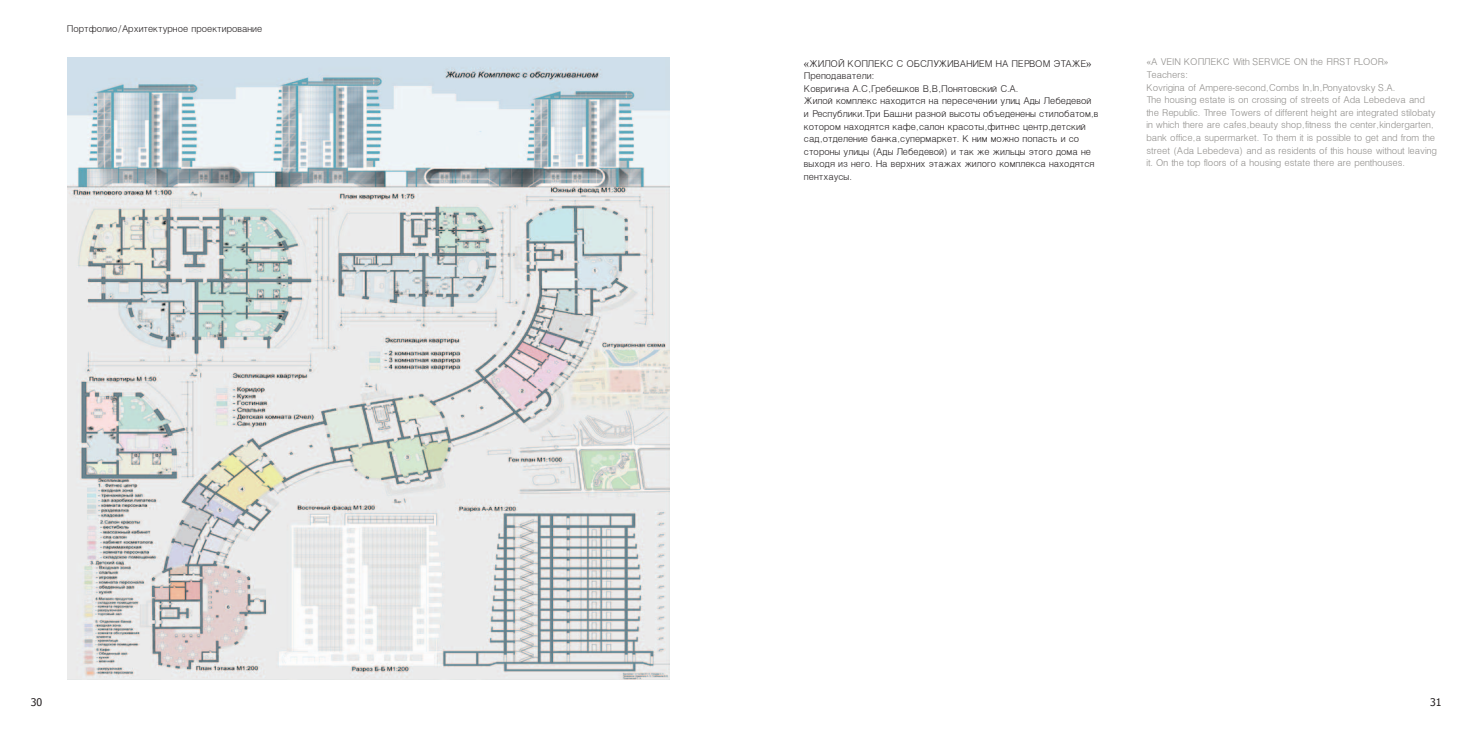
<style>
.page{position:relative;width:1474px;height:737px;background:#fff}
.page>*{position:absolute;margin:0;border:0;box-sizing:border-box;transform-origin:0 0}
.t1{font:10.5px/12.6px "Helvetica Light";color:#231f20}
.t2{font:10.5px/12.6px "Helvetica Light";color:#908e8b}
.t3{font:10.5px "Tahoma";color:#231f20}
.s1{font-family:"Mongolian Baiti"}
.s2{font-family:"Minion Pro"}
</style>
<div class="page">
<img style="left:67px;top:58px;width:603px;height:621px">
<p class="t1" style="left:67px;top:23px;width:197px">Портфолио/Архитектурное проектирование</p>
<p class="t1" style="left:804px;top:57px;width:22px"><span class="s1">«</span>Жилой</p>
<p class="t1" style="left:847px;top:57px;width:8px">коплекс</p>
<p class="t1" style="left:896px;top:57px;width:196px">С ОБСЛУЖИВАНИЕМ НА ПЕРВОМ ЭТАЖЕ<span class="s1">»</span></p>
<p class="t1" style="left:804px;top:70px;width:296px">Преподаватели:<br>Ковригина А.С,Гребешков В,В,Понятовский С.А.<br>Жилой комплекс находится на пересечении улиц Ады Лебедевой и Республики.Три Башни разной высоты объеденены стилобатом,в котором находятся кафе,салон красоты,фитнес центр,детский сад,отделение банка,супермаркет. К ним можно попасть и со стороны улицы (Ады Лебедевой) и так же жильцы этого дома не выходя из него. На верхних этажах жилого комплекса находятся пентхаусы.</p>
<p class="t2" style="left:1146px;top:56px;width:20px"><span class="s2">«</span>A vein</p>
<p class="t2" style="left:1183px;top:56px;width:8px">коплекс</p>
<p class="t2" style="left:1232px;top:56px;width:157px">With SERVICE ON the FIRST FLOOR<span class="s2">»</span></p>
<p class="t2" style="left:1146px;top:69px;width:292px">Teachers:<br>Kovrigina of Ampere-second,Combs In,In,Ponyatovsky S.A.<br>The housing estate is on crossing of streets of Ada Lebedeva and the Republic. Three Towers of different height are integrated stilobaty in which there are cafes,beauty shop,fitness the center,kindergarten, bank office,a supermarket. To them it is possible to get and from the street (Ada Lebedeva) and as residents of this house without leaving it. On the top floors of a housing estate there are penthouses.</p>
<p class="t3" style="left:31px;top:695px;width:13px">30</p>
<p class="t3" style="left:1430px;top:695px;width:13px">31</p>
</div>
